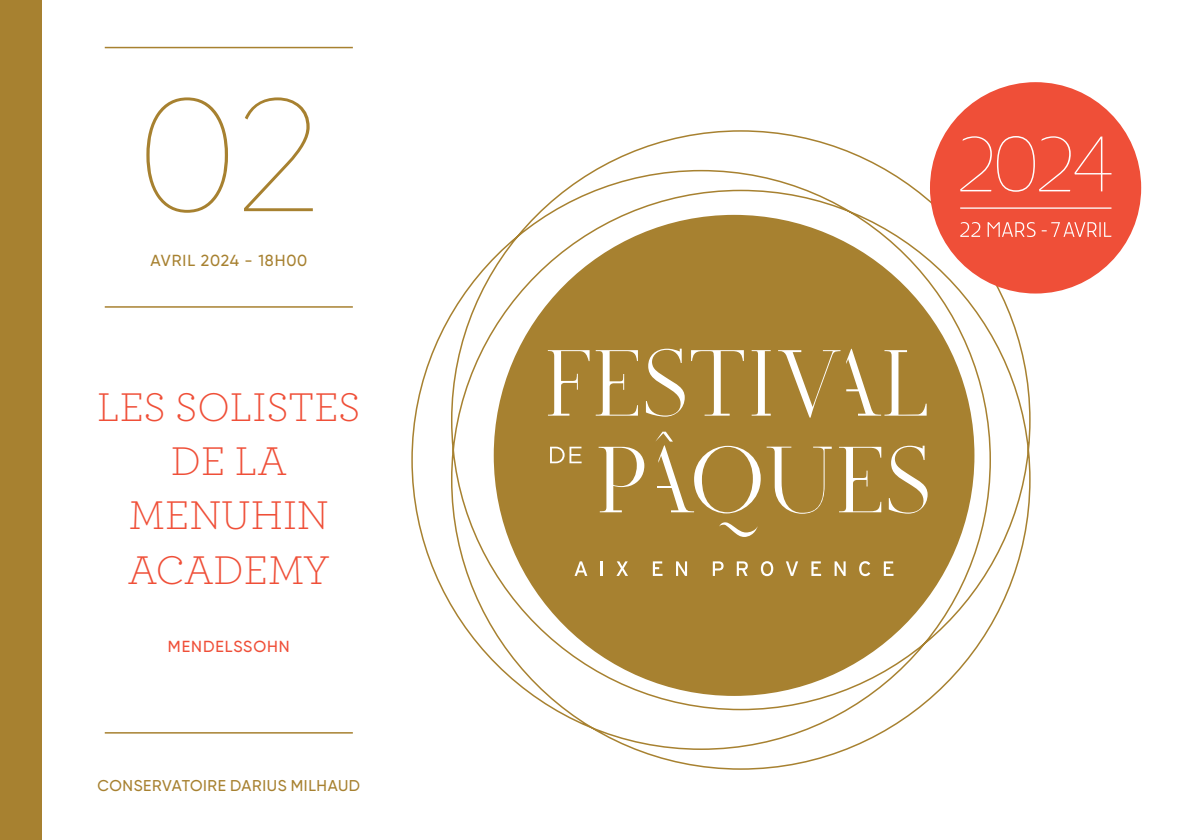
<style>
.page{position:relative;width:1191px;height:840px;background:#fff}
.page>*{position:absolute;margin:0;border:0;box-sizing:border-box;transform-origin:0 0}
.Lettrine_date_couverture{font:100 160px "Gilroy";color:#a78130}
.Titre_blanc_couverture{font:300 42px/54.2px "Archer";color:#ef4f38;text-align:center}
.Date__lieu__couverture{font:500 16px "Gilroy";letter-spacing:.05em;color:#a78130}
.Date__lieu__couverture-2{font:500 16px "Gilroy";letter-spacing:.06em;color:#ef4f38}
.Date__lieu__couverture-3{font:500 15.6px "Gilroy";letter-spacing:.04em;color:#a78130}
</style>
<div class="page">
<div style="left:0;top:0;width:41px;height:839px;background:#a78130"></div>
<hr style="left:105px;top:306px;width:248px;height:1px;background:#a78130">
<hr style="left:105px;top:47px;width:248px;height:1px;background:#a78130">
<hr style="left:105px;top:731px;width:248px;height:2px;background:#a78130">
<svg style="left:411px;top:130px;width:620px;height:640px"></svg>
<div style="left:494px;top:215px;width:480px;height:480px;background:#a78130;border-radius:50%"></div>
<svg style="left:575px;top:561px;width:12px;height:14px"></svg>
<svg style="left:601px;top:561px;width:2px;height:14px"></svg>
<svg style="left:616px;top:561px;width:12px;height:14px"></svg>
<svg style="left:653px;top:561px;width:9px;height:14px"></svg>
<svg style="left:676px;top:561px;width:11px;height:14px"></svg>
<svg style="left:713px;top:561px;width:10px;height:14px"></svg>
<svg style="left:736px;top:561px;width:12px;height:14px"></svg>
<svg style="left:761px;top:561px;width:12px;height:15px"></svg>
<svg style="left:786px;top:561px;width:12px;height:14px"></svg>
<svg style="left:811px;top:561px;width:10px;height:14px"></svg>
<svg style="left:834px;top:561px;width:11px;height:14px"></svg>
<svg style="left:859px;top:561px;width:11px;height:15px"></svg>
<svg style="left:883px;top:561px;width:10px;height:14px"></svg>
<svg style="left:550px;top:446px;width:31px;height:17px"></svg>
<svg style="left:839px;top:446px;width:42px;height:66px"></svg>
<svg style="left:719px;top:522px;width:39px;height:14px"></svg>
<svg style="left:598px;top:446px;width:46px;height:66px"></svg>
<svg style="left:548px;top:350px;width:41px;height:65px"></svg>
<svg style="left:596px;top:350px;width:42px;height:65px"></svg>
<svg style="left:691px;top:350px;width:53px;height:65px"></svg>
<svg style="left:751px;top:350px;width:19px;height:65px"></svg>
<svg style="left:778px;top:350px;width:62px;height:67px"></svg>
<svg style="left:656px;top:431px;width:104px;height:82px"></svg>
<svg style="left:846px;top:348px;width:80px;height:67px"></svg>
<svg style="left:766px;top:446px;width:65px;height:67px"></svg>
<svg style="left:888px;top:445px;width:39px;height:68px"></svg>
<svg style="left:646px;top:348px;width:38px;height:68px"></svg>
<div style="left:930px;top:82px;width:211px;height:211px;background:#ef4f38;border-radius:50%"></div>
<hr style="left:960px;top:207px;width:151px;height:2px;background:#fff">
<svg style="left:960px;top:136px;width:151px;height:56px"></svg>
<svg style="left:960px;top:222px;width:152px;height:15px"></svg>
<p class="Lettrine_date_couverture" style="left:137px;top:57px;width:186px">02</p>
<p class="Date__lieu__couverture" style="left:150px;top:250px;width:158px">AVRIL 2024 - 18H00</p>
<p class="Titre_blanc_couverture" style="left:97px;top:378px;width:264px">LES SOLISTES<br>DE LA<br>MENUHIN<br>ACADEMY</p>
<p class="Date__lieu__couverture-2" style="left:168px;top:636px;width:123px">MENDELSSOHN</p>
<p class="Date__lieu__couverture-3" style="left:97px;top:775px;width:264px">CONSERVATOIRE DARIUS MILHAUD</p>
</div>
